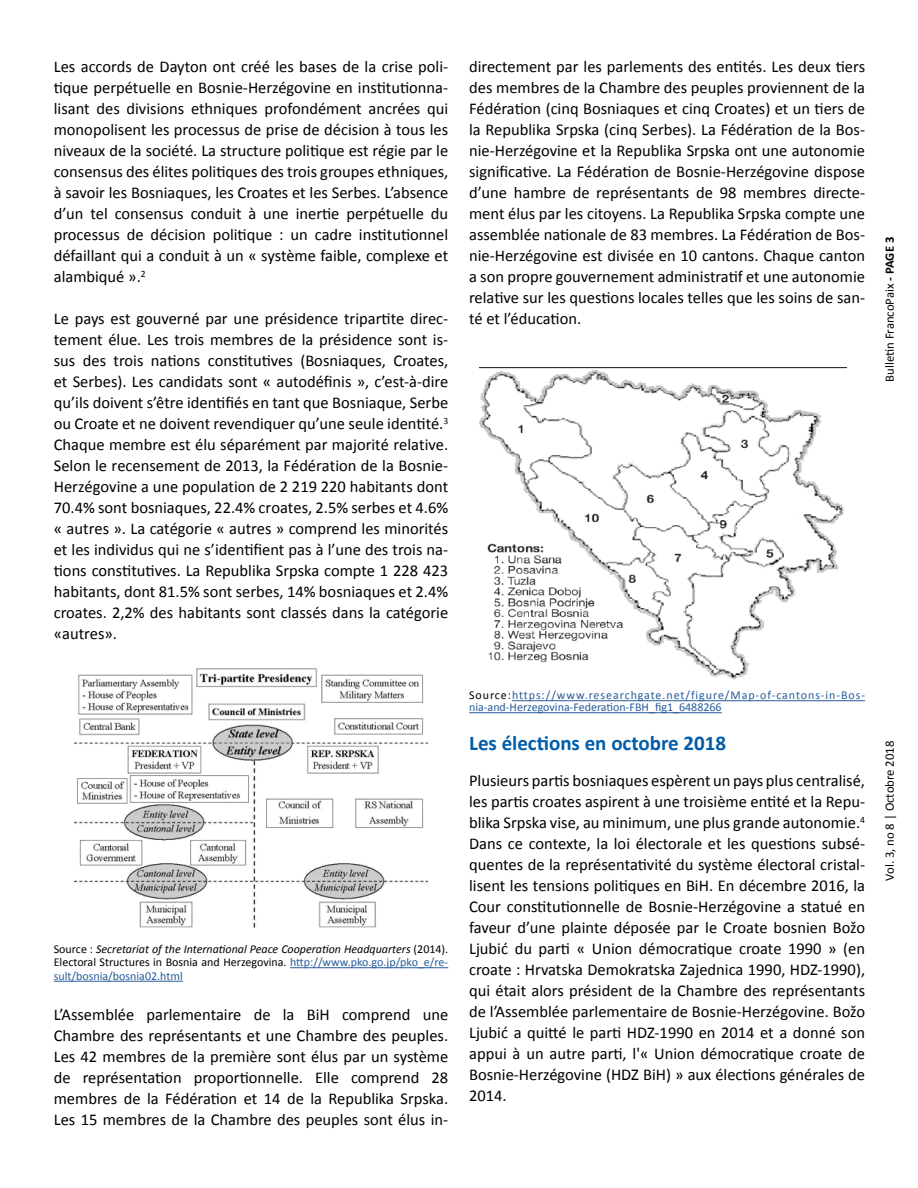
<style>
.page{position:relative;width:918px;height:1188px;background:#fff}
.page>*{position:absolute;margin:0;border:0;box-sizing:border-box;transform-origin:0 0}
.t1{font:700 21px "Calibri";color:#005da9}
.t2{font:16.5px/21px "Calibri";color:#000;text-align:justify}
.t3{font:12.75px "Calibri";color:#000}
.t4{font:italic 12px/13.5px "Calibri";color:#000;text-align:justify}
.t5{font:12px/12px "Calibri";letter-spacing:.065em;color:#275b9b}
.s1{font-style:normal}
.s2{font-style:normal;color:#275b9b}
.s3{font-weight:700}
.s4{color:#000}
</style>
<div class="page">
<hr style="left:290px;top:967px;width:158px;height:1px;background:#275b9b">
<hr style="left:54px;top:981px;width:129px;height:1px;background:#275b9b">
<img style="left:75px;top:668px;width:352px;height:259px">
<hr style="left:512px;top:700px;width:353px;height:1px;background:#275b9b">
<hr style="left:469px;top:712px;width:253px;height:1px;background:#275b9b">
<img style="left:479px;top:367px;width:368px;height:312px">
<p class="t2" style="left:54px;top:56px;width:396px">Les accords de Dayton ont créé les bases de la crise poli&shy;tique perpétuelle en Bosnie-Herzégovine en institutionna&shy;lisant des divisions ethniques profondément ancrées qui monopolisent les processus de prise de décision à tous les niveaux de la société. La structure politique est régie par le consensus des élites politiques des trois groupes ethniques, à savoir les Bosniaques, les Croates et les Serbes. L’absence d’un tel consensus conduit à une inertie perpétuelle du processus de décision politique : un cadre institutionnel défaillant qui a conduit à un « système faible, complexe et alambiqué ».<sup>2</sup></p>
<p class="t2" style="left:54px;top:308px;width:396px">Le pays est gouverné par une présidence tripartite direc&shy;tement élue. Les trois membres de la présidence sont is&shy;sus des trois nations constitutives (Bosniaques, Croates, et Serbes). Les candidats sont « autodéfinis », c’est-à-dire qu’ils doivent s’être identifiés en tant que Bosniaque, Serbe ou Croate et ne doivent revendiquer qu’une seule identité.<sup>3<br></sup>Chaque membre est élu séparément par majorité relative.<br>Selon le recensement de 2013, la Fédération de la Bosnie-Herzégovine a une population de 2 219 220 habitants dont 70.4% sont bosniaques, 22.4% croates, 2.5% serbes et 4.6% « autres ». La catégorie « autres » comprend les minorités et les individus qui ne s’identifient pas à l’une des trois na&shy;tions constitutives. La Republika Srpska compte 1 228 423 habitants, dont 81.5% sont serbes, 14% bosniaques et 2.4% croates. 2,2% des habitants sont classés dans la catégorie «autres».</p>
<p class="t4" style="left:54px;top:942px;width:396px"><span class="s1">Source :</span> Secretariat of the International Peace Cooperation Headquarters <span class="s1">(2014).<br>Electoral Structures in Bosnia and Herzegovina.</span> <span class="s2">http://www.pko.go.jp/pko_e/re&shy;sult/bosnia/bosnia02.html</span></p>
<p class="t2" style="left:54px;top:1004px;width:396px">L’Assemblée parlementaire de la BiH comprend une Chambre des représentants et une Chambre des peuples.<br>Les 42 membres de la première sont élus par un système de représentation proportionnelle. Elle comprend 28 membres de la Fédération et 14 de la Republika Srpska.<br>Les 15 membres de la Chambre des peuples sont élus in-</p>
<p class="t2" style="left:469px;top:56px;width:398px">directement par les parlements des entités. Les deux tiers des membres de la Chambre des peuples proviennent de la Fédération (cinq Bosniaques et cinq Croates) et un tiers de la Republika Srpska (cinq Serbes). La Fédération de la Bos&shy;nie-Herzégovine et la Republika Srpska ont une autonomie significative. La Fédération de Bosnie-Herzégovine dispose d’une hambre de représentants de 98 membres directe&shy;ment élus par les citoyens. La Republika Srpska compte une assemblée nationale de 83 membres. La Fédération de Bos&shy;nie-Herzégovine est divisée en 10 cantons. Chaque canton a son propre gouvernement administratif et une autonomie relative sur les questions locales telles que les soins de san&shy;té et l’éducation.</p>
<p class="t3" style="left:881px;top:382px;width:147px;rotate:-90deg">Bulletin FrancoPaix <span class="s3">- PAGE 3</span></p>
<p class="t5" style="left:469px;top:689px;width:397px"><span class="s4">Source:</span>https://www.researchgate.net/figure/Map-of-cantons-in-Bos&shy;nia-and-Herzegovina-Federation-FBH_fig1_6488266</p>
<p class="t1" style="left:469px;top:730px;width:259px">Les élections en octobre 2018</p>
<p class="t2" style="left:469px;top:770px;width:398px">Plusieurs partis bosniaques espèrent un pays plus centralisé, les partis croates aspirent à une troisième entité et la Repu&shy;blika Srpska vise, au minimum, une plus grande autonomie.<sup>4<br></sup>Dans ce contexte, la loi électorale et les questions subsé&shy;quentes de la représentativité du système électoral cristal&shy;lisent les tensions politiques en BiH. En décembre 2016, la Cour constitutionnelle de Bosnie-Herzégovine a statué en faveur d’une plainte déposée par le Croate bosnien Božo Ljubić du parti « Union démocratique croate 1990 » (en croate : Hrvatska Demokratska Zajednica 1990, HDZ-1990), qui était alors président de la Chambre des représentants de l’Assemblée parlementaire de Bosnie-Herzégovine. Božo Ljubić a quitté le parti HDZ-1990 en 2014 et a donné son appui à un autre parti, l'« Union démocratique croate de Bosnie-Herzégovine (HDZ BiH) » aux élections générales de 2014.</p>
<p class="t3" style="left:881px;top:881px;width:142px;rotate:-90deg">Vol. 3, no 8 | Octobre 2018</p>
</div>
